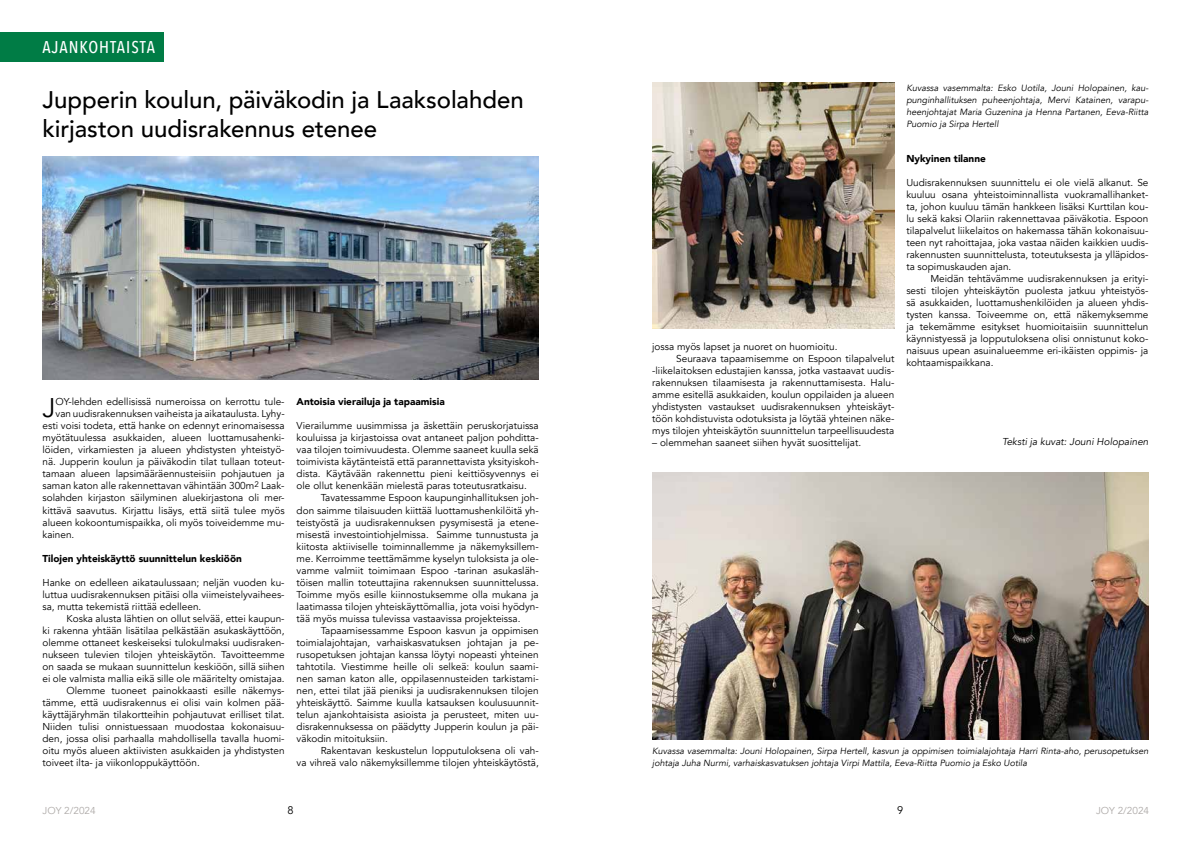
<style>
.page{position:relative;width:1191px;height:842px;background:#fff}
.page>*{position:absolute;margin:0;border:0;box-sizing:border-box;transform-origin:0 0}
.t1{font:26.9px "Avenir";color:#000}
.t2{font:500 24px/28.8px "Avenir";letter-spacing:-.005em;color:#000}
.t3{font:500 17px "Avenir Next Condensed";letter-spacing:.06em;color:#fff}
.t4{font:11px "Avenir";color:#000}
.t5{font:10px/12px "Avenir";color:#000;text-align:justify}
.t6{font:900 10px "Avenir";color:#000}
.t7{font:italic 10px "Avenir";color:#000}
.t8{font:10px "Avenir";color:#ada9a7}
.t9{font:italic 9px/12px "Avenir";color:#000;text-align:justify}
</style>
<div class="page">
<div style="left:0;top:33px;width:164px;height:29px;background:#007c45"></div>
<img style="left:652px;top:472px;width:496px;height:267px">
<img style="left:652px;top:83px;width:242px;height:246px">
<img style="left:43px;top:156px;width:496px;height:223px">
<h3 class="t3" style="left:43px;top:37px;width:114px">AJANKOHTAISTA</h3>
<h2 class="t2" style="left:43px;top:84px;width:483px">Jupperin koulun, päiväkodin ja Laaksolahden kirjaston uudisrakennus etenee</h2>
<h1 class="t1" style="left:43px;top:392px;width:14px">J</h1>
<p class="t5" style="left:56px;top:396px;width:231px">OY-lehden edellisissä numeroissa on kerrottu tule-</p>
<p class="t5" style="left:56px;top:408px;width:231px">van uudisrakennuksen vaiheista ja aikataulusta. Lyhy-</p>
<p class="t5" style="left:43px;top:420px;width:244px">esti voisi todeta, että hanke on edennyt erinomaisessa</p>
<p class="t5" style="left:43px;top:432px;width:244px">myötätuulessa asukkaiden, alueen luottamusahenki-</p>
<p class="t5" style="left:43px;top:444px;width:244px">löiden, virkamiesten ja alueen yhdistysten yhteistyö-</p>
<p class="t5" style="left:43px;top:456px;width:244px">nä. Jupperin koulun ja päiväkodin tilat tullaan toteut-</p>
<p class="t5" style="left:43px;top:468px;width:244px">tamaan alueen lapsimääräennusteisiin pohjautuen ja</p>
<p class="t5" style="left:43px;top:480px;width:244px">saman katon alle rakennettavan vähintään 300m<sup>2</sup> Laak-</p>
<p class="t5" style="left:43px;top:492px;width:244px">solahden kirjaston säilyminen aluekirjastona oli mer-</p>
<p class="t5" style="left:43px;top:504px;width:244px">kittävä saavutus. Kirjattu lisäys, että siitä tulee myös</p>
<p class="t5" style="left:43px;top:516px;width:244px">alueen kokoontumispaikka, oli myös toiveidemme mu-</p>
<p class="t5" style="left:43px;top:528px;width:33px">kainen.</p>
<p class="t6" style="left:43px;top:549px;width:201px">Tilojen yhteiskäyttö suunnittelun keskiöön</p>
<p class="t5" style="left:43px;top:576px;width:244px">Hanke on edelleen aikataulussaan; neljän vuoden ku&shy;luttua uudisrakennuksen pitäisi olla viimeistelyvaihees&shy;sa, mutta tekemistä riittää edelleen.</p>
<p class="t5" style="left:67px;top:612px;width:220px">Koska alusta lähtien on ollut selvää, ettei kaupun-</p>
<p class="t5" style="left:43px;top:624px;width:244px">ki rakenna yhtään lisätilaa pelkästään asukaskäyttöön,</p>
<p class="t5" style="left:43px;top:636px;width:244px">olemme ottaneet keskeiseksi tulokulmaksi uudisraken-</p>
<p class="t5" style="left:43px;top:648px;width:244px">nukseen tulevien tilojen yhteiskäytön. Tavoitteemme</p>
<p class="t5" style="left:43px;top:660px;width:244px">on saada se mukaan suunnittelun keskiöön, sillä siihen</p>
<p class="t5" style="left:43px;top:672px;width:244px">ei ole valmista mallia eikä sille ole määritelty omistajaa.</p>
<p class="t5" style="left:67px;top:684px;width:220px">Olemme tuoneet painokkaasti esille näkemys-</p>
<p class="t5" style="left:43px;top:696px;width:244px">tämme, että uudisrakennus ei olisi vain kolmen pää-</p>
<p class="t5" style="left:43px;top:708px;width:244px">käyttäjäryhmän tilakortteihin pohjautuvat erilliset tilat.</p>
<p class="t5" style="left:43px;top:720px;width:244px">Niiden tulisi onnistuessaan muodostaa kokonaisuu-</p>
<p class="t5" style="left:43px;top:732px;width:244px">den, jossa olisi parhaalla mahdollisella tavalla huomi-</p>
<p class="t5" style="left:43px;top:744px;width:244px">oitu myös alueen aktiivisten asukkaiden ja yhdistysten</p>
<p class="t5" style="left:43px;top:756px;width:159px">toiveet ilta- ja viikonloppukäyttöön.</p>
<p class="t6" style="left:297px;top:393px;width:149px">Antoisia vierailuja ja tapaamisia</p>
<p class="t5" style="left:297px;top:420px;width:244px">Vierailumme uusimmissa ja äskettäin peruskorjatuissa kouluissa ja kirjastoissa ovat antaneet paljon pohditta&shy;vaa tilojen toimivuudesta. Olemme saaneet kuulla sekä toimivista käytänteistä että parannettavista yksityiskoh&shy;dista. Käytävään rakennettu pieni keittiösyvennys ei ole ollut kenenkään mielestä paras toteutusratkaisu.</p>
<p class="t5" style="left:297px;top:492px;width:244px;text-indent:24px">Tavatessamme Espoon kaupunginhallituksen joh&shy;don saimme tilaisuuden kiittää luottamushenkilöitä yh&shy;teistyöstä ja uudisrakennuksen pysymisestä ja etene&shy;misestä investointiohjelmissa. Saimme tunnustusta ja kiitosta aktiiviselle toiminnallemme ja näkemyksillem&shy;me. Kerroimme teettämämme kyselyn tuloksista ja ole&shy;vamme valmiit toimimaan Espoo -tarinan asukasläh&shy;töisen mallin toteuttajina rakennuksen suunnittelussa.<br>Toimme myös esille kiinnostuksemme olla mukana ja laatimassa tilojen yhteiskäyttömallia, jota voisi hyödyn&shy;tää myös muissa tulevissa vastaavissa projekteissa.</p>
<p class="t5" style="left:297px;top:624px;width:244px;text-indent:24px">Tapaamisessamme Espoon kasvun ja oppimisen toimialajohtajan, varhaiskasvatuksen johtajan ja pe&shy;rusopetuksen johtajan kanssa löytyi nopeasti yhteinen tahtotila. Viestimme heille oli selkeä: koulun saami&shy;nen saman katon alle, oppilasennusteiden tarkistami&shy;nen, ettei tilat jää pieniksi ja uudisrakennuksen tilojen yhteiskäyttö. Saimme kuulla katsauksen koulusuunnit&shy;telun ajankohtaisista asioista ja perusteet, miten uu&shy;disrakennuksessa on päädytty Jupperin koulun ja päi&shy;väkodin mitoituksiin.</p>
<p class="t5" style="left:297px;top:744px;width:244px;text-align:right">Rakentavan keskustelun lopputuloksena oli vah-<br>va vihreä valo näkemyksillemme tilojen yhteiskäytöstä,</p>
<p class="t5" style="left:652px;top:341px;width:187px">jossa myös lapset ja nuoret on huomioitu.</p>
<p class="t5" style="left:676px;top:353px;width:220px">Seuraava tapaamisemme on Espoon tilapalvelut</p>
<p class="t5" style="left:652px;top:365px;width:244px">-liikelaitoksen edustajien kanssa, jotka vastaavat uudis-</p>
<p class="t5" style="left:652px;top:377px;width:244px">rakennuksen tilaamisesta ja rakennuttamisesta. Halu-</p>
<p class="t5" style="left:652px;top:389px;width:244px">amme esitellä asukkaiden, koulun oppilaiden ja alueen</p>
<p class="t5" style="left:652px;top:401px;width:244px">yhdistysten vastaukset uudisrakennuksen yhteiskäyt-</p>
<p class="t5" style="left:652px;top:413px;width:244px">töön kohdistuvista odotuksista ja löytää yhteinen näke-</p>
<p class="t5" style="left:652px;top:425px;width:244px">mys tilojen yhteiskäytön suunnittelun tarpeellisuudesta</p>
<p class="t5" style="left:652px;top:437px;width:210px">– olemmehan saaneet siihen hyvät suosittelijat.</p>
<p class="t9" style="left:906px;top:82px;width:244px">Kuvassa vasemmalta: Esko Uotila, Jouni Holopainen, kau&shy;punginhallituksen puheenjohtaja, Mervi Katainen, varapu&shy;heenjohtajat Maria Guzenina ja Henna Partanen, Eeva-Riitta Puomio ja Sirpa Hertell</p>
<p class="t6" style="left:906px;top:150px;width:81px">Nykyinen tilanne</p>
<p class="t5" style="left:906px;top:177px;width:244px">Uudisrakennuksen suunnittelu ei ole vielä alkanut. Se kuuluu osana yhteistoiminnallista vuokramallihanket&shy;ta, johon kuuluu tämän hankkeen lisäksi Kurttilan kou&shy;lu sekä kaksi Olariin rakennettavaa päiväkotia. Espoon tilapalvelut liikelaitos on hakemassa tähän kokonaisuu&shy;teen nyt rahoittajaa, joka vastaa näiden kaikkien uudis&shy;rakennusten suunnittelusta, toteutuksesta ja ylläpidos&shy;ta sopimuskauden ajan.</p>
<p class="t5" style="left:906px;top:273px;width:244px;text-indent:24px">Meidän tehtävämme uudisrakennuksen ja erityi&shy;sesti tilojen yhteiskäytön puolesta jatkuu yhteistyös&shy;sä asukkaiden, luottamushenkilöiden ja alueen yhdis&shy;tysten kanssa. Toiveemme on, että näkemyksemme ja tekemämme esitykset huomioitaisiin suunnittelun käynnistyessä ja lopputuloksena olisi onnistunut koko&shy;naisuus upean asuinalueemme eri-ikäisten oppimis- ja kohtaamispaikkana.</p>
<p class="t7" style="left:1002px;top:436px;width:148px">Teksti ja kuvat: Jouni Holopainen</p>
<p class="t9" style="left:652px;top:745px;width:498px">Kuvassa vasemmalta: Jouni Holopainen, Sirpa Hertell, kasvun ja oppimisen toimialajohtaja Harri Rinta-aho, perusopetuksen johtaja Juha Nurmi, varhaiskasvatuksen johtaja Virpi Mattila, Eeva-Riitta Puomio ja Esko Uotila</p>
<p class="t8" style="left:43px;top:805px;width:55px">JOY 2/2024</p>
<p class="t4" style="left:287px;top:803px;width:8px">8</p>
<p class="t4" style="left:897px;top:803px;width:8px">9</p>
<p class="t8" style="left:1096px;top:805px;width:55px">JOY 2/2024</p>
</div>
